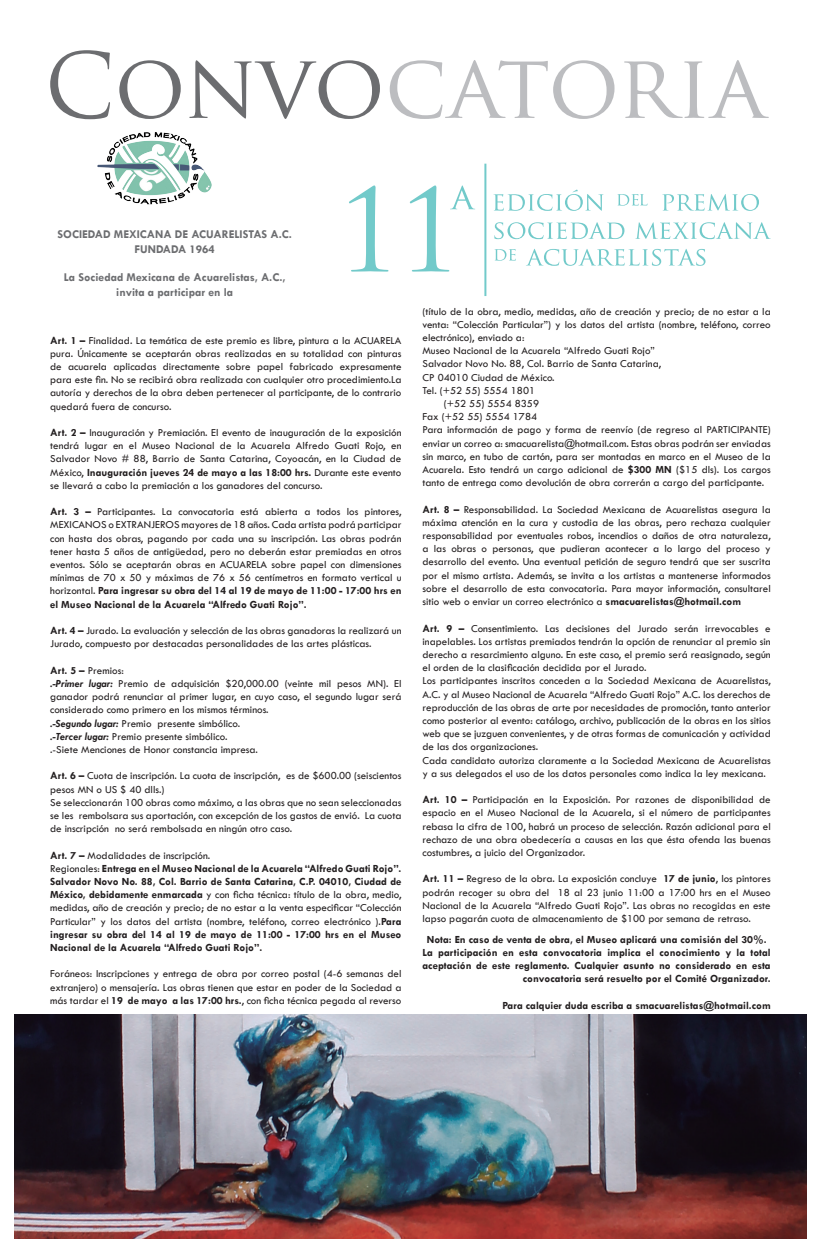
<style>
.page{position:relative;width:821px;height:1253px;background:#fff}
.page>*{position:absolute;margin:0;border:0;box-sizing:border-box;transform-origin:0 0}
.t1{font:700 12px "Tw Cen";color:#6c6d70}
.t2{font:11px/13.2px "Tw Cen";color:#231f20;text-align:justify}
.t3{font:700 11px/13.2px "Tw Cen";color:#231f20;text-align:justify}
.s1{font-weight:700}
.s2{font-weight:700;font-style:italic}
.s3{font-weight:400}
</style>
<div class="page">
<img style="left:14px;top:1014px;width:792px;height:224px">
<svg style="left:50px;top:50px;width:60px;height:69px"></svg>
<svg style="left:119px;top:60px;width:62px;height:59px"></svg>
<svg style="left:189px;top:60px;width:191px;height:59px"></svg>
<svg style="left:389px;top:60px;width:158px;height:59px"></svg>
<svg style="left:553px;top:60px;width:61px;height:59px"></svg>
<svg style="left:624px;top:60px;width:144px;height:58px"></svg>
<svg style="left:349px;top:185px;width:39px;height:86px"></svg>
<svg style="left:409px;top:185px;width:66px;height:86px"></svg>
<svg style="left:493px;top:189px;width:110px;height:22px"></svg>
<svg style="left:662px;top:194px;width:96px;height:17px"></svg>
<svg style="left:494px;top:222px;width:130px;height:17px"></svg>
<svg style="left:635px;top:222px;width:135px;height:17px"></svg>
<svg style="left:494px;top:249px;width:22px;height:12px"></svg>
<svg style="left:617px;top:194px;width:30px;height:12px"></svg>
<svg style="left:526px;top:249px;width:179px;height:17px"></svg>
<hr style="left:484px;top:164px;width:2px;height:132px;background:#72caca">
<img style="left:97px;top:132px;width:115px;height:73px">
<p class="t1" style="left:57px;top:227px;width:236px">SOCIEDAD MEXICANA DE ACUARELISTAS A.C.</p>
<p class="t1" style="left:134px;top:241px;width:82px">FUNDADA 1964</p>
<p class="t1" style="left:64px;top:270px;width:223px">La Sociedad Mexicana de Acuarelistas, A.C.,</p>
<p class="t1" style="left:116px;top:285px;width:118px">invita a participar en la</p>
<p class="t2" style="left:50px;top:333px;width:353px"><span class="s1">Art. 1 –</span> Finalidad. La temática de este premio es libre, pintura a la ACUARELA pura. Únicamente se aceptarán obras realizadas en su totalidad con pinturas de acuarela aplicadas directamente sobre papel fabricado expresamente para este fin. No se recibirá obra realizada con cualquier otro procedimiento.La autoría y derechos de la obra deben pertenecer al participante, de lo contrario quedará fuera de concurso.</p>
<p class="t2" style="left:50px;top:426px;width:353px"><span class="s1">Art. 2 –</span> Inauguración y Premiación. El evento de inauguración de la exposición tendrá lugar en el Museo Nacional de la Acuarela Alfredo Guati Rojo, en Salvador Novo # 88, Barrio de Santa Catarina, Coyoacán, en la Ciudad de México, <span class="s1">Inauguración jueves 24 de mayo a las 18:00 hrs.</span> Durante este evento se llevará a cabo la premiación a los ganadores del concurso.</p>
<p class="t2" style="left:50px;top:505px;width:353px"><span class="s1">Art. 3 –</span> Participantes. La convocatoria está abierta a todos los pintores, MEXICANOS o EXTRANJEROS mayores de 18 años. Cada artista podrá participar con hasta dos obras, pagando por cada una su inscripción. Las obras podrán tener hasta 5 años de antigüedad, pero no deberán estar premiadas en otros eventos. Sólo se aceptarán obras en ACUARELA sobre papel con dimensiones mínimas de 70 x 50 y máximas de 76 x 56 centímetros en formato vertical u horizontal. <span class="s1">Para ingresar su obra del 14 al 19 de mayo de 11:00 - 17:00 hrs en el Museo Nacional de la Acuarela “Alfredo Guati Rojo”.</span></p>
<p class="t2" style="left:50px;top:624px;width:353px"><span class="s1">Art. 4 –</span> Jurado. La evaluación y selección de las obras ganadoras la realizará un<br>Jurado, compuesto por destacadas personalidades de las artes plásticas.</p>
<p class="t2" style="left:50px;top:663px;width:75px"><span class="s1">Art. 5 –</span> Premios:</p>
<p class="t2" style="left:50px;top:676px;width:352px"><span class="s2">.-Primer lugar:</span> Premio de adquisición $20,000.00 (veinte mil pesos MN). El ganador podrá renunciar al primer lugar, en cuyo caso, el segundo lugar será considerado como primero en los mismos términos.</p>
<p class="t2" style="left:50px;top:716px;width:191px"><span class="s2">.-Segundo lugar:</span> Premio presente simbólico.</p>
<p class="t2" style="left:50px;top:729px;width:179px"><span class="s2">.-Tercer lugar:</span> Premio presente simbólico.</p>
<p class="t2" style="left:50px;top:742px;width:209px">.-Siete Menciones de Honor constancia impresa.</p>
<p class="t2" style="left:50px;top:769px;width:352px"><span class="s1">Art. 6 –</span> Cuota de inscripción. La cuota de inscripción, es de $600.00 (seiscientos pesos MN o US $ 40 dlls.)</p>
<p class="t2" style="left:50px;top:795px;width:353px">Se seleccionarán 100 obras como máximo, a las obras que no sean seleccionadas se les rembolsara sus aportación, con excepción de los gastos de envió. La cuota de inscripción no será rembolsada en ningún otro caso.</p>
<p class="t2" style="left:50px;top:848px;width:161px"><span class="s1">Art. 7 –</span> Modalidades de inscripción.</p>
<p class="t3" style="left:50px;top:861px;width:353px"><span class="s3">Regionales:</span> Entrega en el Museo Nacional de la Acuarela “Alfredo Guati Rojo”.<br>Salvador Novo No. 88, Col. Barrio de Santa Catarina, C.P. 04010, Ciudad de México, debidamente enmarcada <span class="s3">y con ficha técnica: título de la obra, medio, medidas, año de creación y precio; de no estar a la venta especificar “Colección Particular” y los datos del artista (nombre, teléfono, correo electrónico ).</span>Para ingresar su obra del 14 al 19 de mayo de 11:00 - 17:00 hrs en el Museo Nacional de la Acuarela “Alfredo Guati Rojo”.</p>
<p class="t2" style="left:50px;top:967px;width:353px">Foráneos: Inscripciones y entrega de obra por correo postal (4-6 semanas del extranjero) o mensajería. Las obras tienen que estar en poder de la Sociedad a más tardar el <span class="s1">19 de mayo a las 17:00 hrs.</span>, con ficha técnica pegada al reverso</p>
<p class="t2" style="left:422px;top:304px;width:350px">(título de la obra, medio, medidas, año de creación y precio; de no estar a la venta: “Colección Particular”) y los datos del artista (nombre, teléfono, correo electrónico), enviado a:</p>
<p class="t2" style="left:422px;top:344px;width:234px">Museo Nacional de la Acuarela “Alfredo Guati Rojo”</p>
<p class="t2" style="left:422px;top:357px;width:240px">Salvador Novo No. 88, Col. Barrio de Santa Catarina,</p>
<p class="t2" style="left:422px;top:370px;width:134px">CP 04010 Ciudad de México.</p>
<p class="t2" style="left:422px;top:383px;width:114px">Tel. (+52 55) 5554 1801</p>
<p class="t2" style="left:443px;top:397px;width:97px">(+52 55) 5554 8359</p>
<p class="t2" style="left:422px;top:410px;width:116px">Fax (+52 55) 5554 1784</p>
<p class="t2" style="left:422px;top:423px;width:350px">Para información de pago y forma de reenvío (de regreso al PARTICIPANTE) enviar un correo a: smacuarelista@hotmail.com. Estas obras podrán ser enviadas sin marco, en tubo de cartón, para ser montadas en marco en el Museo de la Acuarela. Esto tendrá un cargo adicional de <span class="s1">$300 MN</span> ($15 dls). Los cargos tanto de entrega como devolución de obra correrán a cargo del participante.</p>
<p class="t2" style="left:422px;top:502px;width:350px"><span class="s1">Art. 8 –</span> Responsabilidad. La Sociedad Mexicana de Acuarelistas asegura la máxima atención en la cura y custodia de las obras, pero rechaza cualquier responsabilidad por eventuales robos, incendios o daños de otra naturaleza, a las obras o personas, que pudieran acontecer a lo largo del proceso y desarrollo del evento. Una eventual petición de seguro tendrá que ser suscrita por el mismo artista. Además, se invita a los artistas a mantenerse informados sobre el desarrollo de esta convocatoria. Para mayor información, consultarel sitio web o enviar un correo electrónico a <span class="s1">smacuarelistas@hotmail.com</span></p>
<p class="t2" style="left:422px;top:621px;width:350px"><span class="s1">Art. 9 –</span> Consentimiento. Las decisiones del Jurado serán irrevocables e inapelables. Los artistas premiados tendrán la opción de renunciar al premio sin derecho a resarcimiento alguno. En este caso, el premio será reasignado, según el orden de la clasificación decidida por el Jurado.</p>
<p class="t2" style="left:422px;top:674px;width:350px">Los participantes inscritos conceden a la Sociedad Mexicana de Acuarelistas, A.C. y al Museo Nacional de Acuarela “Alfredo Guati Rojo” A.C. los derechos de reproducción de las obras de arte por necesidades de promoción, tanto anterior como posterior al evento: catálogo, archivo, publicación de la obras en los sitios web que se juzguen convenientes, y de otras formas de comunicación y actividad de las dos organizaciones.</p>
<p class="t2" style="left:422px;top:753px;width:350px">Cada candidato autoriza claramente a la Sociedad Mexicana de Acuarelistas y a sus delegados el uso de los datos personales como indica la ley mexicana.</p>
<p class="t2" style="left:422px;top:793px;width:350px"><span class="s1">Art. 10 –</span> Participación en la Exposición. Por razones de disponibilidad de espacio en el Museo Nacional de la Acuarela, si el número de participantes rebasa la cifra de 100, habrá un proceso de selección. Razón adicional para el rechazo de una obra obedecería a causas en las que ésta ofenda las buenas costumbres, a juicio del Organizador.</p>
<p class="t2" style="left:422px;top:872px;width:350px"><span class="s1">Art. 11 –</span> Regreso de la obra. La exposición concluye <span class="s1">17 de junio</span>, los pintores podrán recoger su obra del 18 al 23 junio 11:00 a 17:00 hrs en el Museo Nacional de la Acuarela “Alfredo Guati Rojo”. Las obras no recogidas en este lapso pagarán cuota de almacenamiento de $100 por semana de retraso.</p>
<p class="t3" style="left:426px;top:932px;width:341px">Nota: En caso de venta de obra, el Museo aplicará una comisión del 30%.</p>
<p class="t3" style="left:422px;top:945px;width:350px;text-align:right">La participación en esta convocatoria implica el conocimiento y la total aceptación de este reglamento. Cualquier asunto no considerado en esta convocatoria será resuelto por el Comité Organizador.</p>
<p class="t3" style="left:502px;top:998px;width:270px">Para calquier duda escriba a smacuarelistas@hotmail.com</p>
</div>
